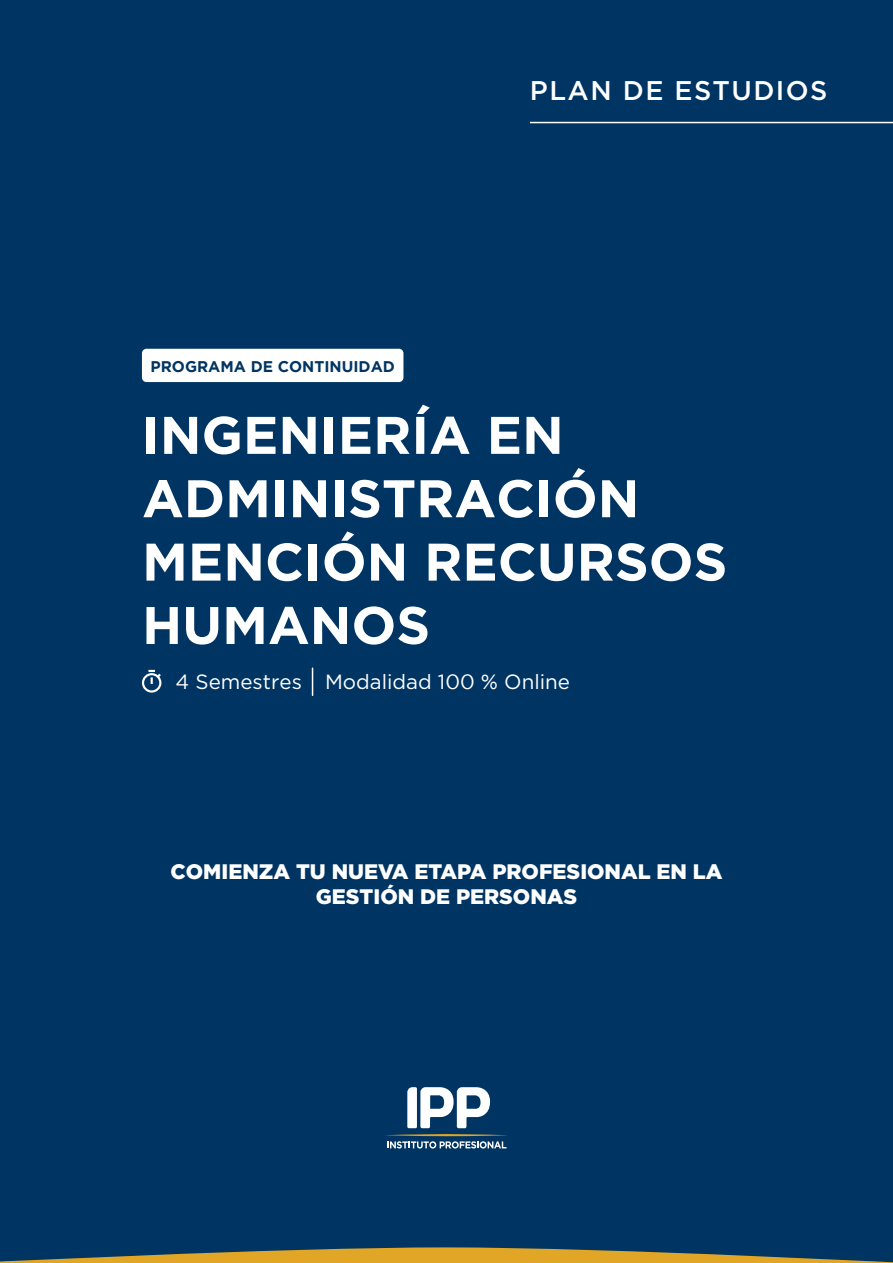
<style>
.page{position:relative;width:893px;height:1263px;background:#003563}
.page>*{position:absolute;margin:0;border:0;box-sizing:border-box;transform-origin:0 0}
.t1{font:700 52.8px/63.3px "Gotham";color:#fff}
.t2{font:500 27px "Gotham";letter-spacing:.055em;color:#fff}
.t3{font:900 21px/25.2px "Gotham";color:#fff;text-align:center}
.t4{font:20.55px "Gotham";color:#fff}
.t5{font:700 15.45px "Gotham";color:#003563}
</style>
<div class="page">
<div style="left:142px;top:349px;width:261px;height:33px;background:#fff;border-radius:4px"></div>
<svg style="left:407px;top:1087px;width:83px;height:41px"></svg>
<hr style="left:384px;top:1134px;width:124px;height:2px;background:#e2a627;border-radius:50%">
<svg style="left:387px;top:1141px;width:119px;height:7px"></svg>
<svg style="left:0;top:1247px;width:893px;height:16px"></svg>
<hr style="left:530px;top:122px;width:363px;height:1px;background:#fff">
<svg style="left:142px;top:670px;width:19px;height:23px"></svg>
<svg style="left:312px;top:668px;width:1px;height:27px"></svg>
<p class="t5" style="left:150px;top:358px;width:246px">PROGRAMA DE CONTINUIDAD</p>
<p class="t2" style="left:530px;top:75px;width:299px">PLAN DE ESTUDIOS</p>
<h1 class="t1" style="left:142px;top:402px;width:587px">INGENIERÍA EN<br>ADMINISTRACIÓN<br>MENCIÓN RECURSOS<br>HUMANOS</h1>
<p class="t4" style="left:176px;top:671px;width:396px">4 Semestres Modalidad 100 % Online</p>
<p class="t3" style="left:171px;top:858px;width:553px">COMIENZA TU NUEVA ETAPA PROFESIONAL EN LA<br>GESTIÓN DE PERSONAS</p>
</div>
